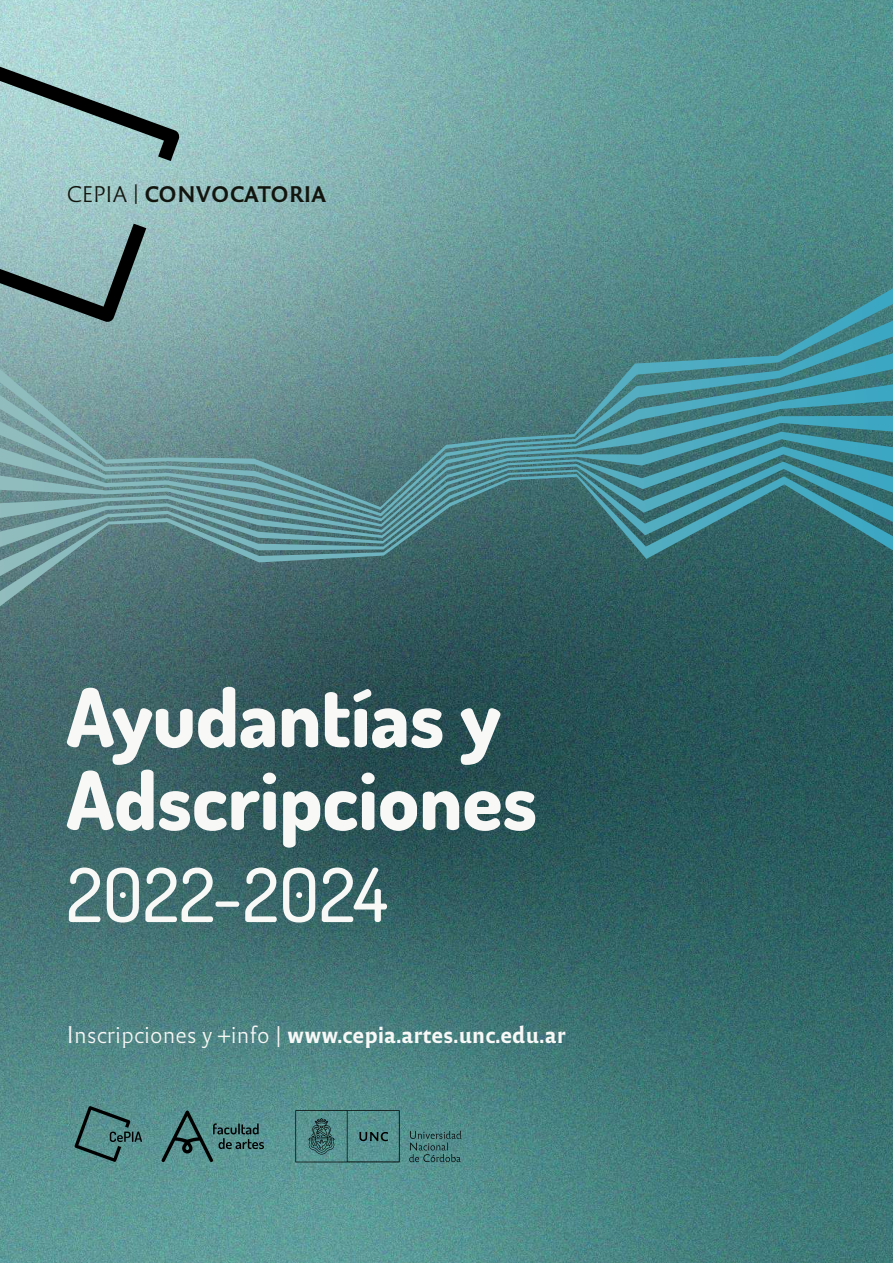
<style>
.page{position:relative;width:893px;height:1263px;background:#fff}
.page>*{position:absolute;margin:0;border:0;box-sizing:border-box;transform-origin:0 0}
.t1{font:800 80.85px/82.8px "Dosis";color:#f8f8f7}
.t2{font:500 74.7px "Dosis";color:#f8f8f7}
.t3{font:22.5px "Reforma 2018 Negra";color:#f8f8f7}
.t4{font:21px "Reforma 2018 Negra";letter-spacing:-.03em;color:#12150e}
.s1{font-family:"Reforma 2018 Blanca"}
</style>
<div class="page">
<img style="left:0;top:0;width:893px;height:1263px">
<svg style="left:0;top:288px;width:893px;height:318px;background:#54868a"></svg>
<svg style="left:0;top:64px;width:180px;height:259px;background:#8bafae"></svg>
<svg style="left:74px;top:1106px;width:68px;height:56px;background:#4b7c7a"></svg>
<svg style="left:161px;top:1110px;width:103px;height:52px;background:#4b7d7b"></svg>
<svg style="left:409px;top:1131px;width:52px;height:31px;background:#487b7a"></svg>
<svg style="left:295px;top:1110px;width:105px;height:52px;background:#4f8583"></svg>
<p class="t4" style="left:66px;top:182px;width:261px"><span class="s1">CEPIA |</span> CONVOCATORIA</p>
<h1 class="t1" style="left:66px;top:675px;width:472px">Ayudantías y<br>Adscripciones</h1>
<h2 class="t2" style="left:66px;top:846px;width:323px">2022-2024</h2>
<p class="t3" style="left:66px;top:1021px;width:501px"><span class="s1">Inscripciones y +info |</span> www.cepia.artes.unc.edu.ar</p>
</div>
